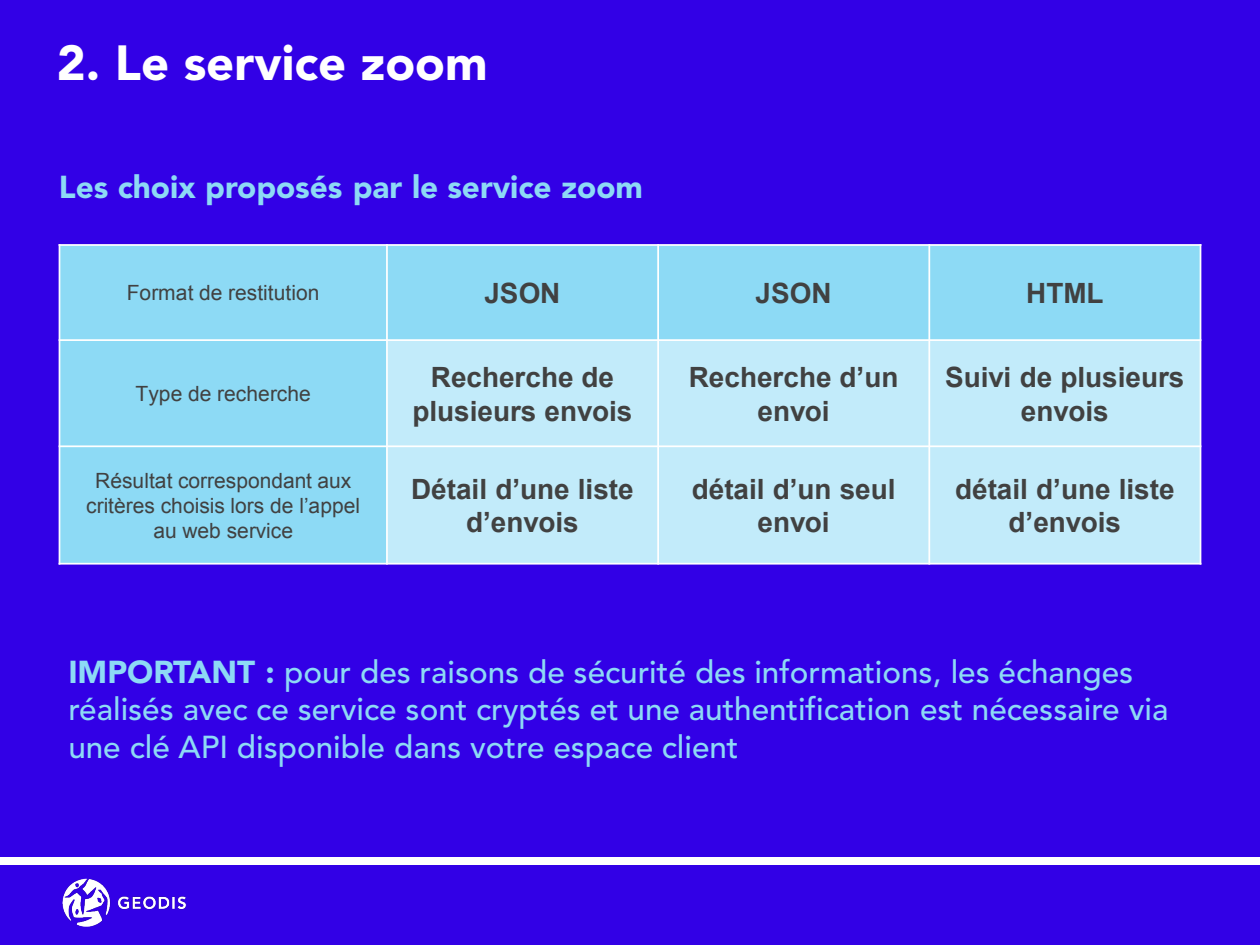
<style>
.page{position:relative;width:1260px;height:945px;background:#3200e6}
.page>*{position:absolute;margin:0;border:0;box-sizing:border-box;transform-origin:0 0}
.t1{font:900 49px "Avenir LT Std";color:#fff}
.t2{font:500 31.5px/37.6px "Avenir LT Std";color:#8ddaf5}
.t3{font:900 31.5px "Avenir LT Std";color:#8ddaf5}
.t4{font:700 28px/33.6px "Arial";color:#414141;text-align:center}
.t5{font:21px/25.2px "Arial";color:#414141;text-align:center}
.s1{font-weight:900}
</style>
<div class="page">
<div style="left:0;top:857px;width:1260px;height:7px;background:#fff"></div>
<img style="left:0;top:864px;width:198px;height:63px">
<div style="left:60px;top:245px;width:327px;height:95px;background:#8ddaf5"></div>
<div style="left:387px;top:245px;width:271px;height:95px;background:#8ddaf5"></div>
<div style="left:658px;top:245px;width:271px;height:95px;background:#8ddaf5"></div>
<div style="left:929px;top:245px;width:272px;height:95px;background:#8ddaf5"></div>
<div style="left:60px;top:340px;width:327px;height:106px;background:#8ddaf5"></div>
<div style="left:387px;top:340px;width:271px;height:106px;background:#c2ebfa"></div>
<div style="left:658px;top:340px;width:271px;height:106px;background:#c2ebfa"></div>
<div style="left:929px;top:340px;width:272px;height:106px;background:#c2ebfa"></div>
<div style="left:60px;top:446px;width:327px;height:118px;background:#8ddaf5"></div>
<div style="left:387px;top:446px;width:271px;height:118px;background:#c2ebfa"></div>
<div style="left:658px;top:446px;width:271px;height:118px;background:#c2ebfa"></div>
<div style="left:929px;top:446px;width:272px;height:118px;background:#c2ebfa"></div>
<hr style="left:386px;top:244px;width:2px;height:321px;background:#fff">
<hr style="left:657px;top:244px;width:2px;height:321px;background:#fff">
<hr style="left:928px;top:244px;width:2px;height:321px;background:#fff">
<hr style="left:59px;top:339px;width:1142px;height:2px;background:#fff">
<hr style="left:59px;top:445px;width:1142px;height:2px;background:#fff">
<hr style="left:59px;top:244px;width:1px;height:321px;background:#fff">
<hr style="left:1200px;top:244px;width:1px;height:321px;background:#fff">
<hr style="left:59px;top:244px;width:1142px;height:2px;background:#fff">
<hr style="left:59px;top:563px;width:1142px;height:2px;background:#fff">
<p class="t1" style="left:57px;top:34px;width:432px">2. Le service zoom</p>
<p class="t3" style="left:59px;top:168px;width:586px">Les choix proposés par le service zoom</p>
<p class="t5" style="left:127px;top:281px;width:194px">Format de restitution</p>
<p class="t4" style="left:484px;top:277px;width:78px">JSON</p>
<p class="t4" style="left:756px;top:277px;width:78px">JSON</p>
<p class="t4" style="left:1026px;top:277px;width:79px">HTML</p>
<p class="t5" style="left:136px;top:381px;width:177px">Type de recherche</p>
<p class="t4" style="left:412px;top:361px;width:222px">Recherche de plusieurs envois</p>
<p class="t4" style="left:689px;top:361px;width:211px">Recherche d’un envoi</p>
<p class="t4" style="left:945px;top:361px;width:241px">Suivi de plusieurs envois</p>
<p class="t5" style="left:86px;top:468px;width:275px">Résultat correspondant aux critères choisis lors de l’appel au web service</p>
<p class="t4" style="left:411px;top:473px;width:224px">Détail d’une liste d’envois</p>
<p class="t4" style="left:692px;top:473px;width:205px">détail d’un seul envoi</p>
<p class="t4" style="left:955px;top:473px;width:221px">détail d’une liste d’envois</p>
<p class="t2" style="left:68px;top:654px;width:1102px"><span class="s1">IMPORTANT :</span> pour des raisons de sécurité des informations, les échanges réalisés avec ce service sont cryptés et une authentification est nécessaire via une clé API disponible dans votre espace client</p>
</div>
